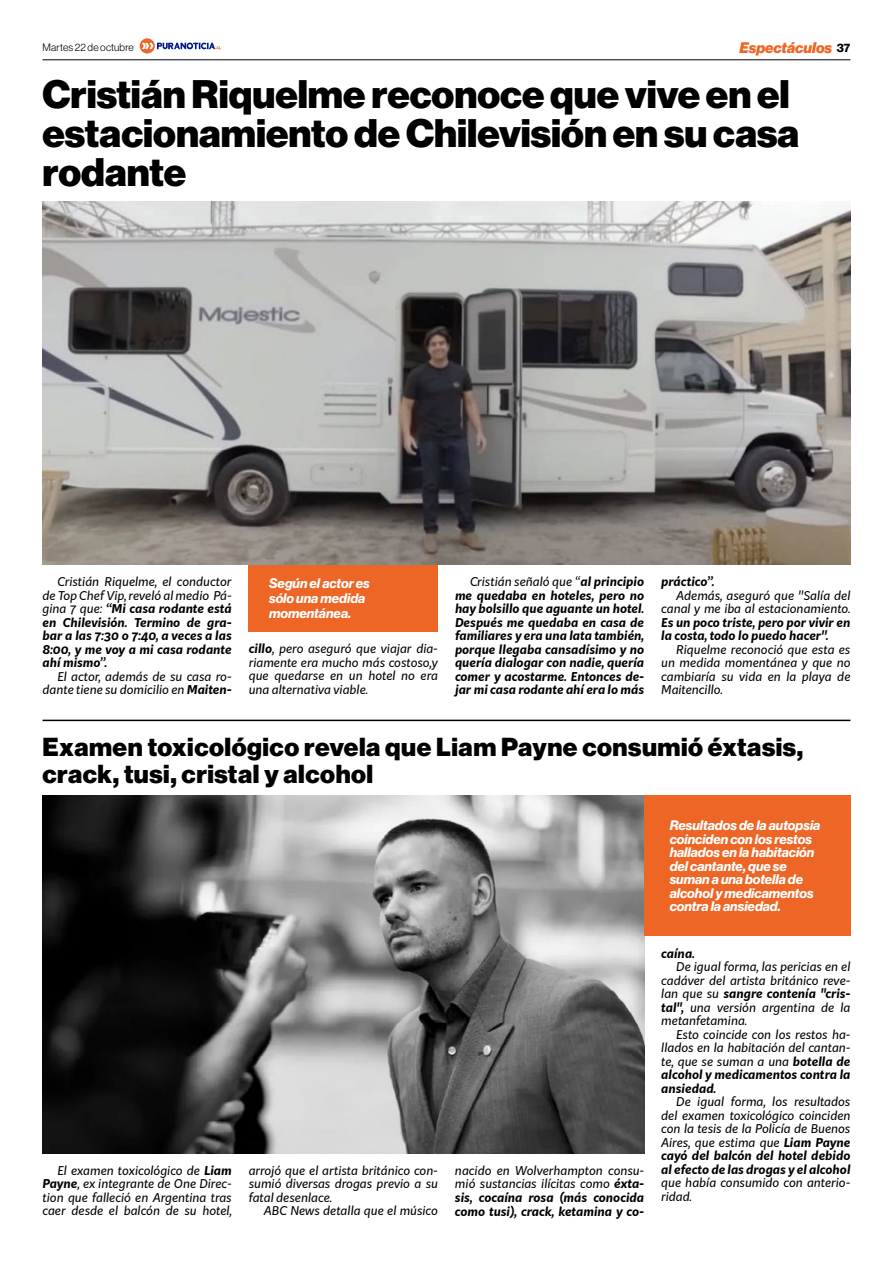
<style>
.page{position:relative;width:893px;height:1263px;background:#fff}
.page>*{position:absolute;margin:0;border:0;box-sizing:border-box;transform-origin:0 0}
.t1{font:39px/39px "N Haas Grotesk DS Pro 95 Blk";color:#000}
.t2{font:25.5px/27px "N Haas Grotesk DS Pro 95 Blk";letter-spacing:.02em;color:#000}
.t3{font:15px "N Haas Grotesk DS Pro 96 Blk It";color:#ed6626}
.t4{font:13.5px/13.5px "N Haas Grotesk DS Pro 76 Bd It";color:#fff}
.t5{font:italic 12px/13.5px "Kit Sans";color:#000;text-align:justify}
.t6{font:italic 700 12px/13.5px "Kit Sans";color:#000;text-align:justify}
.t7{font:10.5px "N Haas Grotesk DS Pro 45 Lt";letter-spacing:.02em;color:#000}
.s1{font-family:"N Haas Grotesk DS Pro 75 Bd";font-size:12px;color:#000}
.s2{font-weight:400}
.s3{font-weight:700}
</style>
<div class="page">
<hr style="left:43px;top:720px;width:807px;height:1px;background:#000">
<hr style="left:43px;top:59px;width:807px;height:1px;background:#000">
<img style="left:43px;top:201px;width:807px;height:364px">
<img style="left:43px;top:796px;width:601px;height:357px">
<div style="left:644px;top:796px;width:206px;height:140px;background:#ed6626"></div>
<div style="left:249px;top:565px;width:189px;height:66px;background:#ed6626"></div>
<svg style="left:140px;top:38px;width:81px;height:16px"></svg>
<p class="t7" style="left:43px;top:41px;width:93px">Martes 22 de octubre</p>
<p class="t3" style="left:739px;top:39px;width:113px">Espectáculos <span class="s1">37</span></p>
<h1 class="t1" style="left:43px;top:75px;width:758px">Cristián Riquelme reconoce que vive en el estacionamiento de Chilevisión en su casa rodante</h1>
<p class="t6" style="left:43px;top:574px;width:191px;text-indent:15px"><span class="s2">Cristián Riquelme, el conductor de Top Chef Vip, reveló al medio Pá&shy;gina 7 que:</span> “Mi casa rodante está en Chilevisión. Termino de gra&shy;bar a las 7:30 o 7:40, a veces a las 8:00, y me voy a mi casa rodante ahí mismo”.</p>
<p class="t5" style="left:43px;top:669px;width:191px;text-align:right">El actor, además de su casa ro&shy;dante tiene su domicilio en <span class="s3">Maiten-</span></p>
<p class="t4" style="left:269px;top:576px;width:102px;line-height:15px">Según el actor es sólo una medida momentánea.</p>
<p class="t5" style="left:249px;top:641px;width:191px"><span class="s3">cillo</span>, pero aseguró que viajar dia&shy;riamente era mucho más costoso,y que quedarse en un hotel no era una alternativa viable.</p>
<p class="t6" style="left:455px;top:574px;width:191px;text-indent:15px"><span class="s2">Cristián señaló que “</span>al principio me quedaba en hoteles, pero no hay bolsillo que aguante un hotel.<br>Después me quedaba en casa de familiares y era una lata también, porque llegaba cansadísimo y no quería dialogar con nadie, quería comer y acostarme. Entonces de&shy;jar mi casa rodante ahí era lo más</p>
<p class="t6" style="left:661px;top:574px;width:55px">práctico”.</p>
<p class="t5" style="left:661px;top:588px;width:191px;text-align:right">Además, aseguró que ''Salía del canal y me iba al estacionamiento.</p>
<p class="t6" style="left:661px;top:615px;width:191px">Es un poco triste, pero por vivir en la costa, todo lo puedo hacer''.</p>
<p class="t5" style="left:661px;top:642px;width:191px;text-indent:15px">Riquelme reconoció que esta es un medida momentánea y que no cambiaría su vida en la playa de Maitencillo.</p>
<h2 class="t2" style="left:43px;top:734px;width:762px">Examen toxicológico revela que Liam Payne consumió éxtasis, crack, tusi, cristal y alcohol</h2>
<p class="t5" style="left:43px;top:1163px;width:191px;text-indent:15px">El examen toxicológico de <span class="s3">Liam Payne</span>, ex integrante de One Direc&shy;tion que falleció en Argentina tras caer desde el balcón de su hotel,</p>
<p class="t5" style="left:249px;top:1163px;width:191px">arrojó que el artista británico con&shy;sumió diversas drogas previo a su fatal desenlace.</p>
<p class="t5" style="left:264px;top:1203px;width:176px">ABC News detalla que el músico</p>
<p class="t6" style="left:455px;top:1163px;width:191px"><span class="s2">nacido en Wolverhampton consu&shy;mió sustancias ilícitas como</span> éxta&shy;sis, cocaína rosa (más conocida como tusi), crack, ketamina y co-</p>
<p class="t4" style="left:670px;top:819px;width:152px">Resultados de la autopsia coinciden con los restos hallados en la habitación del cantante, que se suman a una botella de alcohol y medicamentos contra la ansiedad.</p>
<p class="t6" style="left:661px;top:945px;width:35px">caína.</p>
<p class="t5" style="left:661px;top:959px;width:191px;text-indent:15px">De igual forma, las pericias en el cadáver del artista británico reve&shy;lan que su <span class="s3">sangre contenía "cris&shy;tal",</span> una versión argentina de la metanfetamina.</p>
<p class="t5" style="left:661px;top:1027px;width:191px;text-indent:15px">Esto coincide con los restos ha&shy;llados en la habitación del cantan&shy;te, que se suman a una <span class="s3">botella de alcohol y medicamentos contra la ansiedad.</span></p>
<p class="t5" style="left:661px;top:1094px;width:191px;text-indent:15px">De igual forma, los resultados del examen toxicológico coinciden con la tesis de la Policía de Buenos Aires, que estima que <span class="s3">Liam Payne cayó del balcón del hotel debido al efecto de las drogas y el alcohol</span></p>
<p class="t5" style="left:661px;top:1175px;width:191px">que había consumido con anterio&shy;ridad.</p>
</div>
